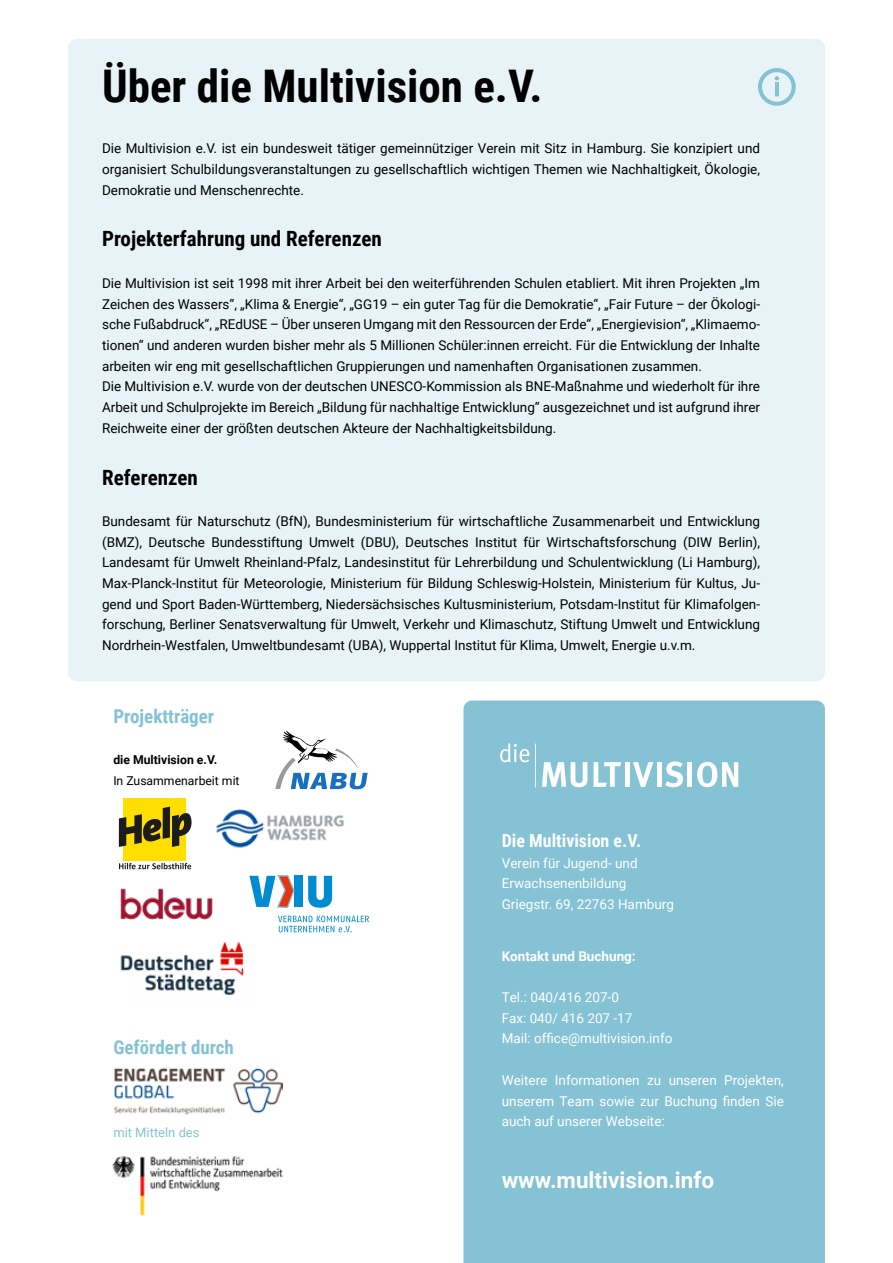
<style>
.page{position:relative;width:893px;height:1263px;background:#fff}
.page>*{position:absolute;margin:0;border:0;box-sizing:border-box;transform-origin:0 0}
.t1{font:700 45px "Roboto Condensed";color:#000}
.t2{font:700 22.5px "Roboto";color:#fff}
.t3{font:700 21px "Roboto Condensed";color:#000}
.t4{font:700 19.05px "Roboto Condensed";color:#85c2d4}
.t5{font:700 18px "Roboto Condensed";color:#fff}
.t6{font:13.5px/20.7px "Roboto";color:#000;text-align:justify}
.t7{font:13.5px/20.7px "Roboto";color:#fff}
.t8{font:700 13.5px "Roboto";color:#fff}
.t9{font:12.9px "Roboto";color:#85c2d4}
.t10{font:12.15px "Roboto";color:#000}
.t11{font:700 12.15px "Roboto";color:#000}
</style>
<div class="page">
<div style="left:68px;top:39px;width:757px;height:642px;background:#e7f3f6;border-radius:9px"></div>
<div style="left:463px;top:700px;width:362px;height:563px;background:#85c2d4"></div>
<svg style="left:500px;top:743px;width:29px;height:19px"></svg>
<svg style="left:542px;top:762px;width:45px;height:25px"></svg>
<svg style="left:593px;top:762px;width:28px;height:25px"></svg>
<div style="left:625px;top:762px;width:5px;height:25px;background:#fff"></div>
<svg style="left:633px;top:762px;width:20px;height:25px"></svg>
<div style="left:657px;top:762px;width:5px;height:25px;background:#fff"></div>
<svg style="left:665px;top:761px;width:18px;height:26px"></svg>
<div style="left:687px;top:762px;width:5px;height:25px;background:#fff"></div>
<svg style="left:697px;top:762px;width:41px;height:25px"></svg>
<svg style="left:535px;top:743px;width:1px;height:44px"></svg>
<img style="left:120px;top:889px;width:92px;height:30px">
<img style="left:114px;top:1067px;width:169px;height:48px">
<img style="left:112px;top:1156px;width:171px;height:60px">
<img style="left:216px;top:809px;width:128px;height:39px">
<svg style="left:758px;top:68px;width:38px;height:38px"></svg>
<img style="left:120px;top:941px;width:124px;height:54px">
<svg style="left:308px;top:876px;width:24px;height:32px"></svg>
<div style="left:294px;top:876px;width:9px;height:31px;background:#008bd2"></div>
<svg style="left:249px;top:875px;width:46px;height:33px"></svg>
<svg style="left:278px;top:916px;width:91px;height:16px"></svg>
<div style="left:124px;top:798px;width:62px;height:62px;background:#ffde00"></div>
<svg style="left:119px;top:807px;width:73px;height:40px"></svg>
<svg style="left:119px;top:863px;width:72px;height:6px"></svg>
<svg style="left:275px;top:731px;width:93px;height:58px"></svg>
<h1 class="t1" style="left:102px;top:54px;width:442px">Über die Multivision e.V.</h1>
<p class="t6" style="left:102px;top:138px;width:659px">Die Multivision e.V. ist ein bundesweit tätiger gemeinnütziger Verein mit Sitz in Hamburg. Sie konzipiert und organisiert Schulbildungsveranstaltungen zu gesellschaftlich wichtigen Themen wie Nachhaltigkeit, Ökologie, Demokratie und Menschenrechte.</p>
<h3 class="t3" style="left:102px;top:224px;width:281px">Projekterfahrung und Referenzen</h3>
<p class="t6" style="left:102px;top:272px;width:660px;text-align:left">Die Multivision ist seit 1998 mit ihrer Arbeit bei den weiterführenden Schulen etabliert. Mit ihren Projekten „Im Zeichen des Wassers“, „Klima &amp; Energie“, „GG19 – ein guter Tag für die Demokratie“, „Fair Future – der Ökologi&shy;sche Fußabdruck“, „REdUSE – Über unseren Umgang mit den Ressourcen der Erde“, „Energievision“, „Klimaemo&shy;tionen“ und anderen wurden bisher mehr als 5 Millionen Schüler:innen erreicht. Für die Entwicklung der Inhalte arbeiten wir eng mit gesellschaftlichen Gruppierungen und namenhaften Organisationen zusammen.<br>Die Multivision e.V. wurde von der deutschen UNESCO-Kommission als BNE-Maßnahme und wiederholt für ihre Arbeit und Schulprojekte im Bereich „Bildung für nachhaltige Entwicklung“ ausgezeichnet und ist aufgrund ihrer Reichweite einer der größten deutschen Akteure der Nachhaltigkeitsbildung.</p>
<h3 class="t3" style="left:102px;top:462px;width:97px">Referenzen</h3>
<p class="t6" style="left:102px;top:510px;width:660px">Bundesamt für Naturschutz (BfN), Bundesministerium für wirtschaftliche Zusammenarbeit und Entwicklung (BMZ), Deutsche Bundesstiftung Umwelt (DBU), Deutsches Institut für Wirtschaftsforschung (DIW Berlin), Landesamt für Umwelt Rheinland-Pfalz, Landesinstitut für Lehrerbildung und Schulentwicklung (Li Hamburg), Max-Planck-Institut für Meteorologie, Ministerium für Bildung Schleswig-Holstein, Ministerium für Kultus, Ju&shy;gend und Sport Baden-Württemberg, Niedersächsisches Kultusministerium, Potsdam-Institut für Klimafolgen&shy;forschung, Berliner Senatsverwaltung für Umwelt, Verkehr und Klimaschutz, Stiftung Umwelt und Entwicklung Nordrhein-Westfalen, Umweltbundesamt (UBA), Wuppertal Institut für Klima, Umwelt, Energie u.v.m.</p>
<h3 class="t4" style="left:113px;top:702px;width:102px">Projektträger</h3>
<p class="t11" style="left:113px;top:751px;width:105px">die Multivision e.V.</p>
<p class="t10" style="left:113px;top:772px;width:128px">In Zusammenarbeit mit</p>
<h3 class="t4" style="left:113px;top:1034px;width:122px">Gefördert durch</h3>
<p class="t9" style="left:113px;top:1123px;width:88px">mit Mitteln des</p>
<h3 class="t5" style="left:502px;top:828px;width:141px">Die Multivision e.V.</h3>
<p class="t7" style="left:502px;top:852px;width:174px">Verein für Jugend- und<br>Erwachsenenbildung<br>Griegstr. 69, 22763 Hamburg</p>
<p class="t8" style="left:502px;top:946px;width:135px">Kontakt und Buchung:</p>
<p class="t7" style="left:502px;top:986px;width:172px">Tel.: 040/416 207-0<br>Fax: 040/ 416 207 -17<br>Mail: office@multivision.info</p>
<p class="t7" style="left:502px;top:1069px;width:284px;text-align:justify">Weitere Informationen zu unseren Projekten, unserem Team sowie zur Buchung finden Sie auch auf unserer Webseite:</p>
<h2 class="t2" style="left:502px;top:1164px;width:214px">www.multivision.info</h2>
</div>
